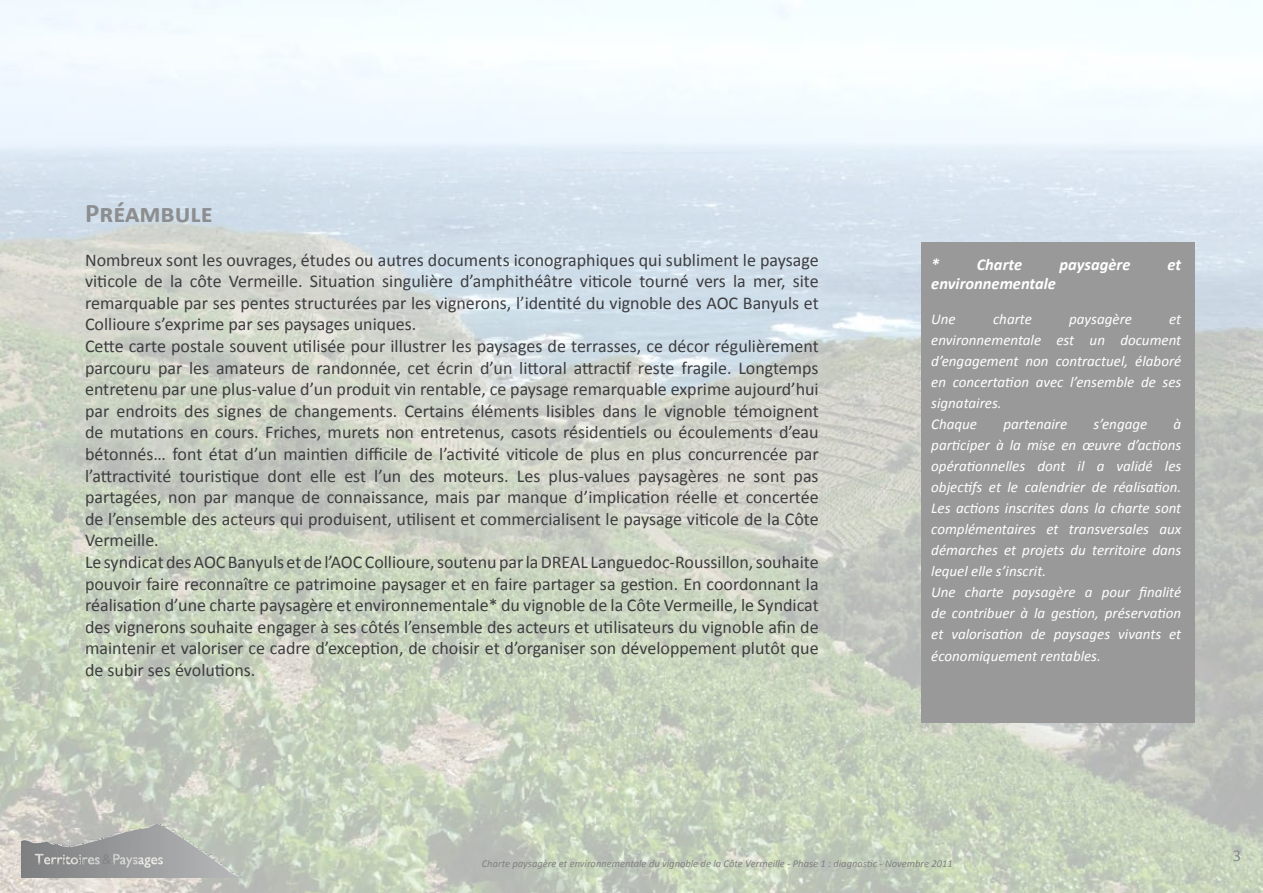
<style>
.page{position:relative;width:1263px;height:893px;background:#fff}
.page>*{position:absolute;margin:0;border:0;box-sizing:border-box;transform-origin:0 0}
.t1{font:700 27px "Calibri";color:#8c8e8f}
.t2{font:18px/21.6px "Calibri";color:#3e3d40}
.t3{font:italic 700 16.5px "Calibri";color:#fff}
.t4{font:16.5px "Calibri";color:#87888a}
.t5{font:italic 15px/21px "Calibri";color:#fff}
.t6{font:italic 10.5px "Calibri";color:#808080}
</style>
<div class="page">
<img style="left:0;top:0;width:1263px;height:893px">
<div style="left:921px;top:242px;width:274px;height:481px;background:#999"></div>
<img style="left:21px;top:825px;width:222px;height:53px">
<h1 class="t1" style="left:85px;top:196px;width:129px">Préambule</h1>
<p class="t2" style="left:85px;top:249px;width:735px">Nombreux sont les ouvrages, études ou autres documents iconographiques qui subliment le paysage viticole de la côte Vermeille. Situation singulière d’amphithéâtre viticole tourné vers la mer, site remarquable par ses pentes structurées par les vignerons, l’identité du vignoble des AOC Banyuls et Collioure s’exprime par ses paysages uniques.<br>Cette carte postale souvent utilisée pour illustrer les paysages de terrasses, ce décor régulièrement parcouru par les amateurs de randonnée, cet écrin d’un littoral attractif reste fragile. Longtemps entretenu par une plus-value d’un produit vin rentable, ce paysage remarquable exprime aujourd’hui par endroits des signes de changements. Certains éléments lisibles dans le vignoble témoignent de mutations en cours. Friches, murets non entretenus, casots résidentiels ou écoulements d’eau bétonnés… font état d’un maintien difficile de l’activité viticole de plus en plus concurrencée par l’attractivité touristique dont elle est l’un des moteurs. Les plus-values paysagères ne sont pas partagées, non par manque de connaissance, mais par manque d’implication réelle et concertée de l’ensemble des acteurs qui produisent, utilisent et commercialisent le paysage viticole de la Côte Vermeille.<br>Le syndicat des AOC Banyuls et de l’AOC Collioure, soutenu par la DREAL Languedoc-Roussillon, souhaite pouvoir faire reconnaître ce patrimoine paysager et en faire partager sa gestion. En coordonnant la réalisation d’une charte paysagère et environnementale* du vignoble de la Côte Vermeille, le Syndicat des vignerons souhaite engager à ses côtés l’ensemble des acteurs et utilisateurs du vignoble afin de maintenir et valoriser ce cadre d’exception, de choisir et d’organiser son développement plutôt que de subir ses évolutions.</p>
<p class="t3" style="left:931px;top:254px;width:92px">* Charte</p>
<p class="t3" style="left:1059px;top:254px;width:73px">paysagère</p>
<p class="t3" style="left:1167px;top:254px;width:15px">et</p>
<p class="t3" style="left:931px;top:273px;width:126px">environnementale</p>
<p class="t5" style="left:931px;top:308px;width:26px">Une</p>
<p class="t5" style="left:993px;top:308px;width:40px">charte</p>
<p class="t5" style="left:1069px;top:308px;width:64px">paysagère</p>
<p class="t5" style="left:931px;top:308px;width:252px;text-indent:238px">et environnementale est un document d’engagement non contractuel, élaboré en concertation avec l’ensemble de ses signataires.<br>Chaque</p>
<p class="t5" style="left:931px;top:413px;width:252px;text-indent:242px">à participer à la mise en œuvre d’actions opérationnelles dont il a validé les objectifs et le calendrier de réalisation.<br>Les actions inscrites dans la charte sont complémentaires et transversales aux démarches et projets du territoire dans lequel elle s’inscrit.<br>Une charte paysagère a pour finalité de contribuer à la gestion, préservation et valorisation de paysages vivants et économiquement rentables.</p>
<p class="t5" style="left:1003px;top:413px;width:65px">partenaire</p>
<p class="t5" style="left:1093px;top:413px;width:55px">s’engage</p>
<p class="t6" style="left:482px;top:856px;width:472px">Charte paysagère et environnementale du vignoble de la Côte Vermeille - Phase 1 : diagnostic - Novembre 2011</p>
<p class="t4" style="left:1233px;top:845px;width:10px">3</p>
</div>
